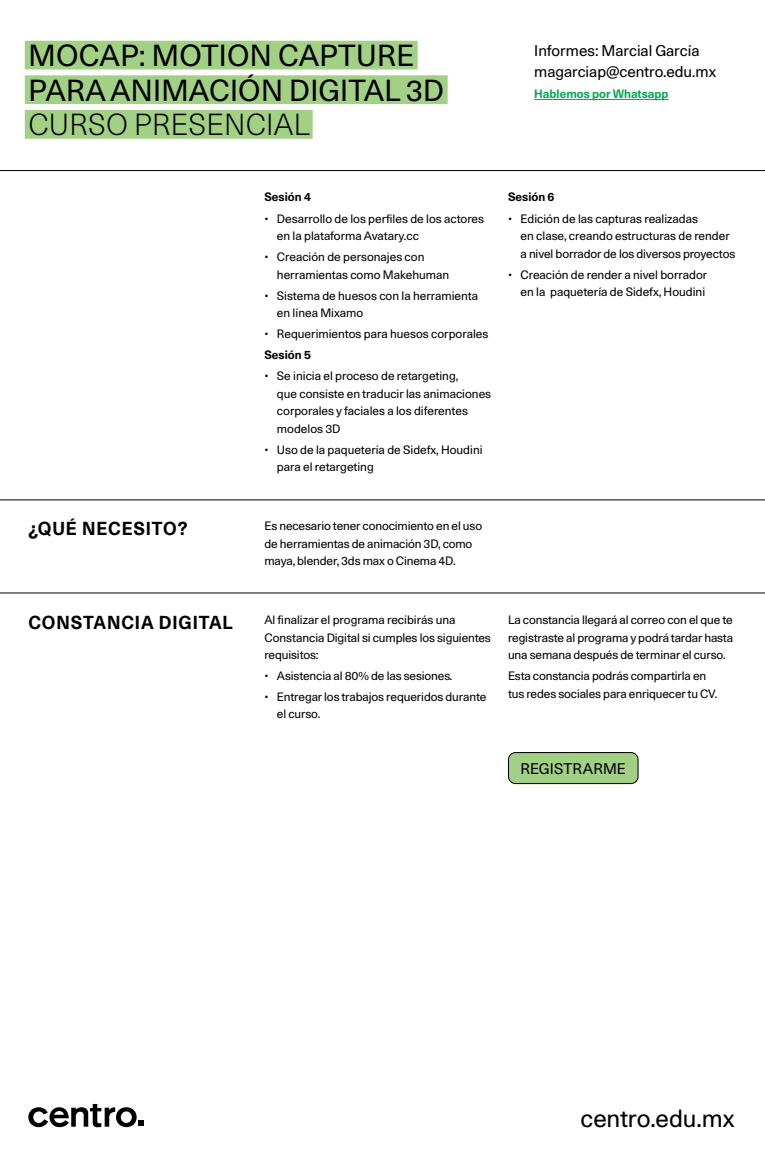
<style>
.page{position:relative;width:765px;height:1149px;background:#fff}
.page>*{position:absolute;margin:0;border:0;box-sizing:border-box;transform-origin:0 0}
.t1{font:29.38px/34.6px "Unica 77 LL";letter-spacing:.01em;color:#000}
.t2{font:300 29.38px "Unica 77 LL";letter-spacing:.01em;color:#000}
.t3{font:23.88px "Unica 77 LL";letter-spacing:-.01em;color:#000}
.t4{font:700 18.12px "Unica 77 LL";letter-spacing:.05em;color:#000}
.t5{font:15px/21px "Unica 77 LL";color:#000}
.t6{font:14.88px "Unica 77 LL";letter-spacing:.01em;color:#000}
.t7{font:11.75px/17.5px "Unica 77 LL";letter-spacing:-.005em;color:#000}
.t8{font:700 11.75px "Unica 77 LL";color:#000}
.t9{font:700 11.75px "Unica 77 LL";color:#00a650}
.s1{font-style:italic}
</style>
<div class="page">
<svg style="left:28px;top:1104px;width:116px;height:22px"></svg>
<hr style="left:534px;top:99px;width:135px;height:1px;background:#00a650">
<hr style="left:0;top:170px;width:765px;height:1px;background:#000">
<div style="left:508px;top:752px;width:130px;height:31px;background:#a2d186;border-radius:7px"></div>
<div style="left:508px;top:751px;width:131px;height:32px;border:1px solid #000;border-radius:7px"></div>
<div style="left:25px;top:41px;width:393px;height:28px;background:#a2d186"></div>
<div style="left:25px;top:75px;width:423px;height:29px;background:#a2d186"></div>
<div style="left:25px;top:110px;width:288px;height:29px;background:#a2d186"></div>
<hr style="left:0;top:499px;width:765px;height:1px;background:#000">
<hr style="left:0;top:592px;width:765px;height:1px;background:#000">
<h1 class="t1" style="left:28px;top:37px;width:417px">MOCAP: MOTION CAPTURE<br>PARA ANIMACIÓN DIGITAL 3D</h1>
<h1 class="t2" style="left:28px;top:105px;width:283px">CURSO PRESENCIAL</h1>
<p class="t5" style="left:534px;top:40px;width:183px">Informes: Marcial García magarciap@centro.edu.mx</p>
<p class="t9" style="left:534px;top:85px;width:136px">Hablemos por Whatsapp</p>
<h3 class="t4" style="left:28px;top:515px;width:161px">¿QUÉ NECESITO?</h3>
<h3 class="t4" style="left:28px;top:609px;width:206px">CONSTANCIA DIGITAL</h3>
<p class="t8" style="left:264px;top:189px;width:48px">Sesión 4</p>
<p class="t7" style="left:277px;top:209px;width:209px;text-indent:-13px">• Desarrollo de los perfiles de los actores en la plataforma Avatary.cc</p>
<p class="t7" style="left:277px;top:248px;width:174px;text-indent:-13px">• Creación de personajes con herramientas como Makehuman</p>
<p class="t7" style="left:277px;top:286px;width:203px;text-indent:-13px">• Sistema de huesos con la herramienta en línea Mixamo</p>
<p class="t7" style="left:264px;top:325px;width:225px">• Requerimientos para huesos corporales</p>
<p class="t8" style="left:264px;top:347px;width:48px">Sesión 5</p>
<p class="t7" style="left:277px;top:367px;width:216px;text-indent:-12px">• Se inicia el proceso de retargeting,<br>que consiste en traducir las animaciones corporales y faciales a los diferentes modelos 3D</p>
<p class="t7" style="left:277px;top:440px;width:207px;text-indent:-13px">• Uso de la paquetería de Sidefx, Houdini para el retargeting</p>
<p class="t8" style="left:508px;top:189px;width:48px">Sesión 6</p>
<p class="t7" style="left:521px;top:209px;width:216px;text-indent:-13px">• Edición de las capturas realizadas<br>en clase, creando estructuras de render a nivel borrador de los diversos proyectos</p>
<p class="t7" style="left:508px;top:265px;width:201px;text-align:right">• Creación de render a nivel borrador en la paquetería de Sidefx, Houdini</p>
<p class="t7" style="left:264px;top:516px;width:219px">Es necesario tener conocimiento en el uso de herramientas de animación 3D, como maya, blender, 3ds max o Cinema 4D.</p>
<p class="t7" style="left:264px;top:610px;width:228px">Al finalizar el programa recibirás una<br>Constancia Digital si cumples los siguientes requisitos:</p>
<p class="t7" style="left:264px;top:666px;width:190px">• Asistencia al 80% de las sesiones<span class="s1">.</span></p>
<p class="t7" style="left:277px;top:687px;width:211px;text-indent:-13px">• Entregar los trabajos requeridos durante el curso.</p>
<p class="t7" style="left:508px;top:610px;width:227px;text-align:justify">La constancia llegará al correo con el que te registraste al programa y podrá tardar hasta una semana después de terminar el curso.</p>
<p class="t7" style="left:508px;top:666px;width:211px">Esta constancia podrás compartirla en tus redes sociales para enriquecer tu CV.</p>
<p class="t6" style="left:520px;top:758px;width:107px">REGISTRARME</p>
<h2 class="t3" style="left:581px;top:1102px;width:155px">centro.edu.mx</h2>
</div>
